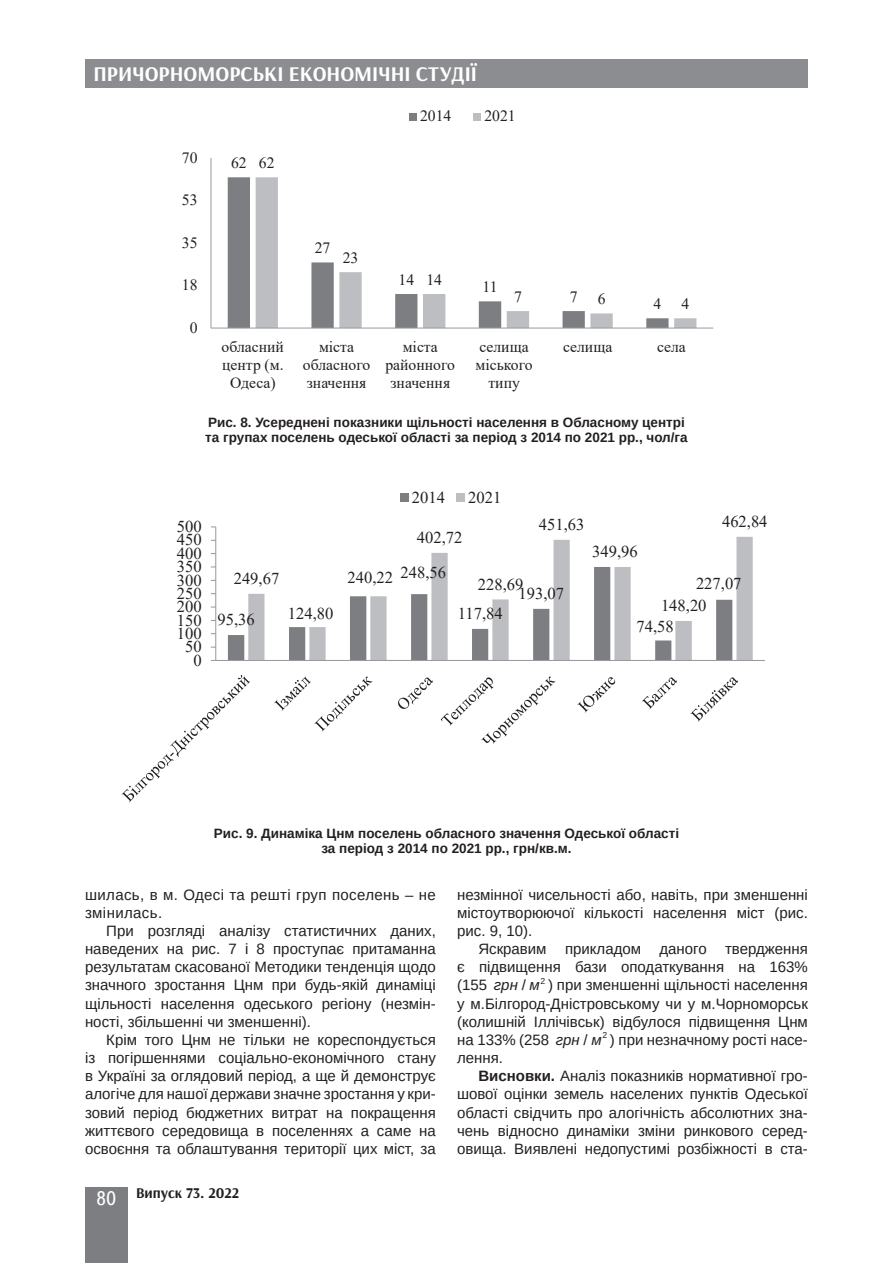
<style>
.page{position:relative;width:893px;height:1263px;background:#fff}
.page>*{position:absolute;margin:0;border:0;box-sizing:border-box;transform-origin:0 0}
.t1{font:700 21px "Arsenal";color:#fff}
.t2{font:16.65px "Times New Roman";color:#231f20}
.t3{font:16.5px "Times New Roman";color:#231f20}
.t4{font:15.75px/18px "Times New Roman";color:#231f20;text-align:center}
.t5{font:15px/18.1px "Arimo";color:#231f20;text-align:justify}
.t6{font:15px/18.1px "Arimo";letter-spacing:.025em;color:#231f20}
.t7{font:700 15px "Arsenal";color:#231f20}
.t8{font:700 13.5px/15px "Arimo";color:#231f20;text-align:center}
.t9{font:8.7px "Arimo";color:#231f20}
.s1{font-style:italic}
.s2{font-style:inherit}
.s3{font-weight:700}
.s4{font-family:"Ukrainian Text";font-weight:400;font-size:19.5px;color:#fff}
</style>
<div class="page">
<div style="left:85px;top:59px;width:723px;height:29px;background:#8b8d90"></div>
<div style="left:85px;top:1186px;width:43px;height:76px;background:#7c7e81"></div>
<svg style="left:228px;top:177px;width:28px;height:151px;fill:#7c7e81"></svg>
<svg style="left:256px;top:177px;width:440px;height:151px"></svg>
<hr style="left:210px;top:158px;width:1px;height:170px;background:#989a9d">
<hr style="left:211px;top:328px;width:502px;height:1px;background:#989a9d">
<div style="left:409px;top:113px;width:7px;height:7px;background:#7c7e81"></div>
<div style="left:473px;top:113px;width:8px;height:7px;background:#bdbec1"></div>
<svg style="left:228px;top:635px;width:17px;height:25px"></svg>
<svg style="left:248px;top:537px;width:505px;height:123px"></svg>
<hr style="left:215px;top:527px;width:1px;height:133px;background:#989a9d">
<hr style="left:216px;top:660px;width:549px;height:1px;background:#989a9d">
<svg style="left:122px;top:675px;width:128px;height:127px"></svg>
<svg style="left:274px;top:676px;width:98px;height:56px"></svg>
<svg style="left:398px;top:677px;width:35px;height:32px"></svg>
<svg style="left:441px;top:676px;width:114px;height:68px"></svg>
<svg style="left:577px;top:677px;width:38px;height:36px"></svg>
<svg style="left:642px;top:677px;width:35px;height:32px"></svg>
<svg style="left:690px;top:677px;width:48px;height:45px"></svg>
<div style="left:400px;top:493px;width:8px;height:9px;background:#7c7e81"></div>
<div style="left:456px;top:493px;width:8px;height:9px;background:#bdbec1"></div>
<h1 class="t1" style="left:94px;top:61px;width:385px">ПРИЧОРНОМОРСЬКІ ЕКОНОМІЧНІ СТУДІЇ</h1>
<p class="t4" style="left:182px;top:148px;width:17px">70</p>
<p class="t4" style="left:182px;top:191px;width:17px">53</p>
<p class="t4" style="left:231px;top:153px;width:17px">62</p>
<p class="t4" style="left:259px;top:153px;width:17px">62</p>
<p class="t4" style="left:420px;top:107px;width:33px">2014</p>
<p class="t4" style="left:484px;top:107px;width:33px">2021</p>
<p class="t4" style="left:182px;top:233px;width:17px">35</p>
<p class="t4" style="left:182px;top:276px;width:17px">18</p>
<p class="t4" style="left:190px;top:318px;width:9px">0</p>
<p class="t4" style="left:315px;top:238px;width:17px">27</p>
<p class="t4" style="left:343px;top:248px;width:17px">23</p>
<p class="t4" style="left:399px;top:270px;width:17px">14</p>
<p class="t4" style="left:426px;top:270px;width:17px">14</p>
<p class="t4" style="left:483px;top:277px;width:17px">11</p>
<p class="t4" style="left:514px;top:287px;width:9px">7</p>
<p class="t4" style="left:598px;top:289px;width:9px">6</p>
<p class="t4" style="left:681px;top:294px;width:9px">4</p>
<p class="t4" style="left:570px;top:287px;width:9px">7</p>
<p class="t4" style="left:654px;top:294px;width:9px">4</p>
<p class="t4" style="left:222px;top:337px;width:64px">обласний центр (м.<br>Одеса)</p>
<p class="t4" style="left:303px;top:337px;width:69px">міста обласного значення</p>
<p class="t4" style="left:385px;top:337px;width:71px">міста районного значення</p>
<p class="t4" style="left:475px;top:337px;width:59px">селища міського типу</p>
<p class="t4" style="left:563px;top:337px;width:51px">селища</p>
<p class="t4" style="left:657px;top:337px;width:30px">села</p>
<p class="t8" style="left:205px;top:415px;width:484px;text-align:left">Рис. 8. Усереднені показники щільності населення в Обласному центрі та групах поселень одеської області за період з 2014 по 2021 рр., чол/га</p>
<p class="t3" style="left:412px;top:486px;width:35px">2014</p>
<p class="t3" style="left:468px;top:486px;width:35px">2021</p>
<p class="t3" style="left:177px;top:515px;width:26px">500</p>
<p class="t2" style="left:177px;top:528px;width:26px">450</p>
<p class="t3" style="left:177px;top:542px;width:26px">400</p>
<p class="t3" style="left:177px;top:555px;width:26px">350</p>
<p class="t3" style="left:177px;top:568px;width:26px">300</p>
<p class="t3" style="left:177px;top:582px;width:26px">250</p>
<p class="t3" style="left:177px;top:595px;width:26px">200</p>
<p class="t3" style="left:177px;top:608px;width:26px">150</p>
<p class="t3" style="left:177px;top:622px;width:26px">100</p>
<p class="t3" style="left:185px;top:635px;width:18px">50</p>
<p class="t3" style="left:234px;top:567px;width:47px">249,67</p>
<p class="t3" style="left:218px;top:608px;width:39px">95,36</p>
<p class="t3" style="left:288px;top:602px;width:47px">124,80</p>
<p class="t3" style="left:348px;top:566px;width:47px">240,22</p>
<p class="t3" style="left:417px;top:526px;width:47px">402,72</p>
<p class="t3" style="left:401px;top:561px;width:47px">248,56</p>
<p class="t3" style="left:539px;top:513px;width:47px">451,63</p>
<p class="t3" style="left:478px;top:572px;width:47px">228,69</p>
<p class="t3" style="left:519px;top:582px;width:47px">193,07</p>
<p class="t3" style="left:458px;top:602px;width:46px">117,84</p>
<p class="t3" style="left:592px;top:540px;width:47px">349,96</p>
<p class="t3" style="left:722px;top:510px;width:47px">462,84</p>
<p class="t3" style="left:696px;top:571px;width:47px">227,07</p>
<p class="t3" style="left:661px;top:594px;width:47px">148,20</p>
<p class="t3" style="left:636px;top:615px;width:39px">74,58</p>
<p class="t3" style="left:193px;top:648px;width:10px">0</p>
<p class="t8" style="left:214px;top:826px;width:467px">Рис. 9. Динаміка Цнм поселень обласного значення Одеської області за період з 2014 по 2021 рр., грн/кв.м.</p>
<p class="t5" style="left:457px;top:885px;width:352px">незмінної чисельності або, навіть, при зменшенні містоутворюючої кількості населення міст (рис. рис. 9, 10).</p>
<p class="t5" style="left:457px;top:940px;width:352px;text-indent:21px">Яскравим прикладом даного твердження є підвищення бази оподаткування на 163% (155 <span class="s1">грн м</span><span class="s2">/</span></p>
<p class="t6" style="left:85px;top:885px;width:352px">шилась, в м. Одесі та решті груп поселень – не змінилась.</p>
<p class="t5" style="left:85px;top:922px;width:352px;text-indent:21px">При розгляді аналізу статистичних даних, наведених на рис. 7 і 8 проступає притаманна результатам скасованої Методики тенденція щодо значного зростання Цнм при будь-якій динаміці щільності населення одеського регіону (незмін&shy;ності, збільшенні чи зменшенні).</p>
<p class="t5" style="left:85px;top:1031px;width:352px;text-indent:21px">Крім того Цнм не тільки не кореспондується із погіршеннями соціально-економічного стану в Україні за оглядовий період, а ще й демонструє алогіче для нашої держави значне зростання у кри&shy;зовий період бюджетних витрат на покращення життєвого середовища в поселеннях а саме на освоєння та облаштування території цих міст, за</p>
<p class="t9" style="left:540px;top:976px;width:6px">2</p>
<p class="t5" style="left:457px;top:976px;width:352px;text-indent:91px">) при зменшенні щільності населення у м.Білгород-Дністровському чи у м.Чорноморськ (колишній Іллічівськ) відбулося підвищення Цнм на 133% (258 <span class="s1">грн м</span><span class="s2">/</span></p>
<p class="t9" style="left:602px;top:1030px;width:6px">2</p>
<p class="t5" style="left:610px;top:1031px;width:199px">) при незначному рості насе-</p>
<p class="t5" style="left:457px;top:1049px;width:47px">лення.</p>
<p class="t5" style="left:478px;top:1067px;width:331px"><span class="s3">Висновки.</span> Аналіз показників нормативної гро-</p>
<p class="t5" style="left:457px;top:1085px;width:352px">шової оцінки земель населених пунктів Одеської</p>
<p class="t5" style="left:457px;top:1103px;width:352px">області свідчить про алогічність абсолютних зна-</p>
<p class="t5" style="left:457px;top:1121px;width:352px">чень відносно динаміки зміни ринкового серед-</p>
<p class="t5" style="left:457px;top:1140px;width:352px">овища. Виявлені недопустимі розбіжності в ста-</p>
<p class="t7" style="left:96px;top:1183px;width:144px"><span class="s4">80</span> Випуск 73. 2022</p>
</div>
